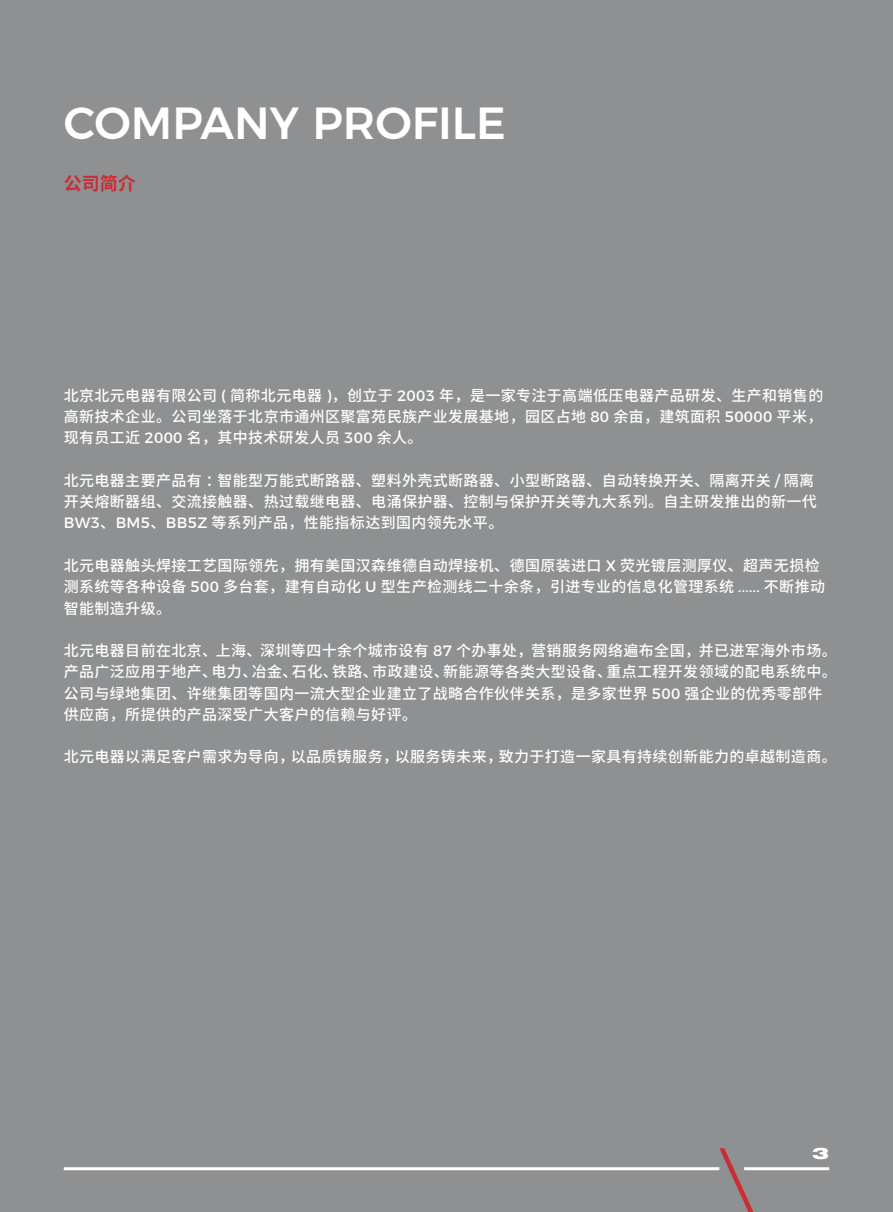
<style>
.page{position:relative;width:893px;height:1212px;background:#8e9091}
.page>*{position:absolute;margin:0;border:0;box-sizing:border-box;transform-origin:0 0}
.正文_9pt{font:500 45px "Montserrat";color:#fff}
.正文_9pt-2{font:700 18px "Source Han Sans CN";color:#c92e35}
.正文_9pt-3{font:500 15px/21.3px "Source Han Sans CN";letter-spacing:.025em;color:#fff}
.页眉{font:900 15px "Monument Extended";color:#fff;scale:1.25 1}
.s1{font-family:"Montserrat";font-weight:400}
</style>
<div class="page">
<hr style="left:64px;top:1167px;width:655px;height:3px;background:#fff">
<hr style="left:744px;top:1167px;width:85px;height:3px;background:#fff">
<svg style="left:719px;top:1148px;width:40px;height:64px"></svg>
<p class="正文_9pt" style="left:64px;top:87px;width:444px">COMPANY PROFILE</p>
<p class="正文_9pt-2" style="left:64px;top:173px;width:73px">公司简介</p>
<p class="正文_9pt-3" style="left:64px;top:385px;width:761px;text-align:justify">北京北元电器有限公司 <span class="s1">(</span> 简称北元电器 <span class="s1">)</span>，创立于 <span class="s1">2003</span> 年，是一家专注于高端低压电器产品研发、生产和销售的高新技术企业。公司坐落于北京市通州区聚富苑民族产业发展基地，园区占地 <span class="s1">80</span> 余亩，建筑面积 <span class="s1">50000</span> 平米，现有员工近 <span class="s1">2000</span> 名，其中技术研发人员 <span class="s1">300</span> 余人。</p>
<p class="正文_9pt-3" style="left:64px;top:470px;width:755px">北元电器主要产品有：智能型万能式断路器、塑料外壳式断路器、小型断路器、自动转换开关、隔离开关 <span class="s1">/</span> 隔离开关熔断器组、交流接触器、热过载继电器、电涌保护器、控制与保护开关等九大系列。自主研发推出的新一代<br><span class="s1">BW3</span>、<span class="s1">BM5</span>、<span class="s1">BB5Z</span> 等系列产品，性能指标达到国内领先水平。</p>
<p class="正文_9pt-3" style="left:64px;top:555px;width:763px">北元电器触头焊接工艺国际领先，拥有美国汉森维德自动焊接机、德国原装进口 <span class="s1">X</span> 荧光镀层测厚仪、超声无损检测系统等各种设备 <span class="s1">500</span> 多台套，建有自动化 <span class="s1">U</span> 型生产检测线二十余条，引进专业的信息化管理系统 <span class="s1">......</span> 不断推动智能制造升级。</p>
<p class="正文_9pt-3" style="left:64px;top:640px;width:774px">北元电器目前在北京、上海、深圳等四十余个城市设有 <span class="s1">87</span> 个办事处，营销服务网络遍布全国，并已进军海外市场。产品广泛应用于地产、电力、冶金、石化、铁路、市政建设、新能源等各类大型设备、重点工程开发领域的配电系统中。公司与绿地集团、许继集团等国内一流大型企业建立了战略合作伙伴关系，是多家世界 <span class="s1">500</span> 强企业的优秀零部件供应商，所提供的产品深受广大客户的信赖与好评。</p>
<p class="正文_9pt-3" style="left:64px;top:746px;width:774px">北元电器以满足客户需求为导向，以品质铸服务，以服务铸未来，致力于打造一家具有持续创新能力的卓越制造商。</p>
<p class="页眉" style="left:812px;top:1143px;width:15px">3</p>
</div>
